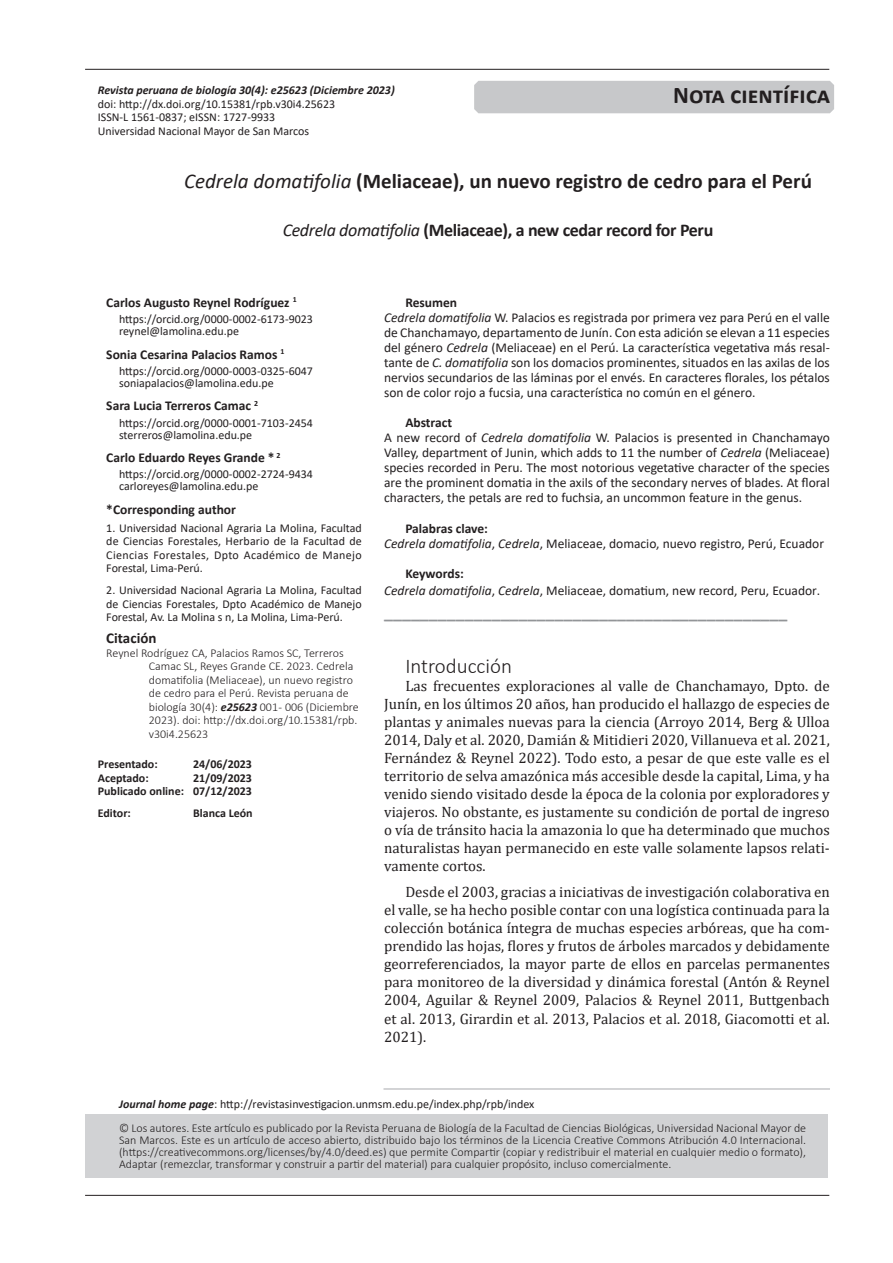
<style>
.page{position:relative;width:893px;height:1263px;background:#fff}
.page>*{position:absolute;margin:0;border:0;box-sizing:border-box;transform-origin:0 0}
.SECCION-esp{font:700 24px "Calibri";color:#231f20}
.Titulo_01{font:700 21px "Calibri";color:#231f20}
.Titulo_secciones{font:300 21px "Calibri";color:#231f20}
.Titulo_ingles{font:700 18px "Calibri";letter-spacing:-.02em;color:#231f20}
.LINEA-palabras_clave{font:700 18px "Calibri";color:#939598}
.Cuerpotexto-primer{font:15px/18px "Cambria";color:#231f20;text-align:justify}
.Citacion{font:700 15px "Calibri";color:#231f20}
.resumen{font:13.5px/15px "Calibri";color:#231f20;text-align:justify}
.ABSTRACT{font:13.5px/15px "Calibri";color:#231f20;text-align:justify}
.palabras_clave{font:13.5px "Calibri";color:#231f20}
.Autores{font:700 13.5px "Calibri";color:#231f20}
.Titulo_resumen{font:700 13.5px "Calibri";letter-spacing:-.005em;color:#231f20}
.email-ORCID-Institucion{font:300 12px/12px "Calibri";color:#231f20;text-align:justify}
.Institucion-direccion{font:12px/13.5px "Calibri";color:#231f20;text-align:justify}
.Citacion-2{font:300 12px/13.5px "Calibri";color:#231f20}
.ORCID{font:12px "Calibri";color:#231f20}
.MEMBRETE_BIBLIOGRAFICO1{font:12px "Calibri";color:#231f20}
.email{font:12px "Calibri";color:#231f20}
.email-ORCID-Institucion-2{font:12px "Calibri";color:#231f20}
.mebretillo-Institucion-laterales{font:italic 700 12px "Calibri";color:#231f20}
.Fecha-PUBLICADO{font:700 12px "Calibri";color:#231f20}
.Fecha-PRESENTADO{font:700 12px "Calibri";color:#231f20}
.Fecha-ACEPTADO{font:700 12px "Calibri";color:#231f20}
.Fecha-EDITOR{font:700 12px "Calibri";color:#231f20}
.s1{font-weight:400;font-style:italic}
.s2{font-weight:700;font-style:italic}
.s3{font-style:italic}
</style>
<div class="page">
<hr style="left:85px;top:1195px;width:744px;height:1px;background:#231f20">
<hr style="left:85px;top:69px;width:744px;height:1px;background:#231f20">
<div style="left:85px;top:1114px;width:742px;height:64px;background:#d1d2d4"></div>
<hr style="left:383px;top:1089px;width:447px;height:1px;background:#a8a9ad">
<div style="left:474px;top:81px;width:360px;height:32px;background:#c7c8ca"></div>
<p class="mebretillo-Institucion-laterales" style="left:98px;top:82px;width:298px">Revista peruana de biología 30(4): e25623 (Diciembre 2023)</p>
<p class="MEMBRETE_BIBLIOGRAFICO1" style="left:98px;top:95px;width:239px">doi: http://dx.doi.org/10.15381/rpb.v30i4.25623</p>
<p class="MEMBRETE_BIBLIOGRAFICO1" style="left:98px;top:109px;width:179px">ISSN-L 1561-0837; eISSN: 1727-9933</p>
<p class="MEMBRETE_BIBLIOGRAFICO1" style="left:98px;top:122px;width:213px">Universidad Nacional Mayor de San Marcos</p>
<p class="SECCION-esp" style="left:673px;top:78px;width:158px">Nota científica</p>
<p class="Titulo_01" style="left:184px;top:166px;width:629px"><span class="s1">Cedrela domatifolia</span> (Meliaceae), un nuevo registro de cedro para el Perú</p>
<p class="Titulo_ingles" style="left:283px;top:217px;width:432px"><span class="s1">Cedrela domatifolia</span> (Meliaceae), a new cedar record for Peru</p>
<p class="Autores" style="left:106px;top:293px;width:192px">Carlos Augusto Reynel Rodríguez <sup>1</sup></p>
<p class="ORCID" style="left:119px;top:311px;width:195px">https://orcid.org/0000-0002-6173-9023</p>
<p class="email" style="left:119px;top:323px;width:121px">reynel@lamolina.edu.pe</p>
<p class="Autores" style="left:106px;top:344px;width:180px">Sonia Cesarina Palacios Ramos <sup>1</sup></p>
<p class="ORCID" style="left:119px;top:362px;width:195px">https://orcid.org/0000-0003-0325-6047</p>
<p class="email" style="left:119px;top:374px;width:156px">soniapalacios@lamolina.edu.pe</p>
<p class="Autores" style="left:106px;top:396px;width:153px">Sara Lucia Terreros Camac <sup>2</sup></p>
<p class="ORCID" style="left:119px;top:414px;width:195px">https://orcid.org/0000-0001-7103-2454</p>
<p class="email" style="left:119px;top:426px;width:135px">sterreros@lamolina.edu.pe</p>
<p class="Autores" style="left:106px;top:448px;width:176px">Carlo Eduardo Reyes Grande * <sup>2</sup></p>
<p class="ORCID" style="left:119px;top:466px;width:195px">https://orcid.org/0000-0002-2724-9434</p>
<p class="email" style="left:119px;top:478px;width:141px">carloreyes@lamolina.edu.pe</p>
<p class="Autores" style="left:106px;top:500px;width:131px">*Corresponding author</p>
<p class="Institucion-direccion" style="left:106px;top:520px;width:257px">1. Universidad Nacional Agraria La Molina, Facultad de Ciencias Forestales, Herbario de la Facultad de Ciencias Forestales, Dpto Académico de Manejo Forestal, Lima-Perú.</p>
<p class="Institucion-direccion" style="left:106px;top:583px;width:257px">2. Universidad Nacional Agraria La Molina, Facultad de Ciencias Forestales, Dpto Académico de Manejo Forestal, Av. La Molina s n, La Molina, Lima-Perú.</p>
<p class="Citacion" style="left:106px;top:627px;width:52px">Citación</p>
<p class="Citacion-2" style="left:149px;top:646px;width:211px;text-indent:-43px">Reynel Rodríguez CA, Palacios Ramos SC, Terreros Camac SL, Reyes Grande CE. 2023. Cedrela domatifolia (Meliaceae), un nuevo registro de cedro para el Perú. Revista peruana de biología 30(4): <span class="s2">e25623</span> 001 - 006 (Diciembre 2023). doi: http://dx.doi.org/10.15381/rpb. v30i4.25623</p>
<p class="Fecha-PRESENTADO" style="left:98px;top:756px;width:61px">Presentado:</p>
<p class="Fecha-PRESENTADO" style="left:193px;top:756px;width:60px">24/06/2023</p>
<p class="Fecha-ACEPTADO" style="left:98px;top:769px;width:52px">Aceptado:</p>
<p class="Fecha-ACEPTADO" style="left:193px;top:769px;width:60px">21/09/2023</p>
<p class="Fecha-PUBLICADO" style="left:98px;top:783px;width:156px">Publicado online: 07/12/2023</p>
<p class="Fecha-EDITOR" style="left:98px;top:805px;width:35px">Editor:</p>
<p class="Fecha-EDITOR" style="left:193px;top:805px;width:61px">Blanca León</p>
<p class="Titulo_resumen" style="left:405px;top:293px;width:53px">Resumen</p>
<p class="resumen" style="left:384px;top:309px;width:447px"><span class="s3">Cedrela domatifolia</span> W. Palacios es registrada por primera vez para Perú en el valle de Chanchamayo, departamento de Junín. Con esta adición se elevan a 11 especies del género <span class="s3">Cedrela</span> (Meliaceae) en el Perú. La característica vegetativa más resal&shy;tante de <span class="s3">C. domatifolia</span> son los domacios prominentes, situados en las axilas de los nervios secundarios de las láminas por el envés. En caracteres florales, los pétalos son de color rojo a fucsia, una característica no común en el género.</p>
<p class="Titulo_resumen" style="left:405px;top:413px;width:48px">Abstract</p>
<p class="ABSTRACT" style="left:384px;top:430px;width:447px">A new record of <span class="s3">Cedrela domatifolia</span> W. Palacios is presented in Chanchamayo Valley, department of Junin, which adds to 11 the number of <span class="s3">Cedrela</span> (Meliaceae) species recorded in Peru. The most notorious vegetative character of the species are the prominent domatia in the axils of the secondary nerves of blades. At floral characters, the petals are red to fuchsia, an uncommon feature in the genus.</p>
<p class="Titulo_resumen" style="left:405px;top:519px;width:84px">Palabras clave:</p>
<p class="palabras_clave" style="left:384px;top:534px;width:441px"><span class="s3">Cedrela domatifolia</span>, <span class="s3">Cedrela</span>, Meliaceae, domacio, nuevo registro, Perú, Ecuador</p>
<p class="Titulo_resumen" style="left:405px;top:564px;width:60px">Keywords:</p>
<p class="palabras_clave" style="left:384px;top:581px;width:438px"><span class="s3">Cedrela domatifolia</span>, <span class="s3">Cedrela</span>, Meliaceae, domatium, new record, Peru, Ecuador.</p>
<p class="LINEA-palabras_clave" style="left:384px;top:599px;width:405px">_____________________________________________</p>
<p class="Titulo_secciones" style="left:405px;top:653px;width:108px">Introducción</p>
<p class="Cuerpotexto-primer" style="left:384px;top:677px;width:447px;text-indent:21px">Las frecuentes exploraciones al valle de Chanchamayo, Dpto. de Junín, en los últimos 20 años, han producido el hallazgo de especies de plantas y animales nuevas para la ciencia (Arroyo 2014, Berg &amp; Ulloa 2014, Daly et al. 2020, Damián &amp; Mitidieri 2020, Villanueva et al. 2021, Fernández &amp; Reynel 2022). Todo esto, a pesar de que este valle es el territorio de selva amazónica más accesible desde la capital, Lima, y ha venido siendo visitado desde la época de la colonia por exploradores y viajeros. No obstante, es justamente su condición de portal de ingreso o vía de tránsito hacia la amazonia lo que ha determinado que muchos naturalistas hayan permanecido en este valle solamente lapsos relati&shy;vamente cortos.</p>
<p class="Cuerpotexto-primer" style="left:384px;top:883px;width:447px;text-indent:21px">Desde el 2003, gracias a iniciativas de investigación colaborativa en el valle, se ha hecho posible contar con una logística continuada para la colección botánica íntegra de muchas especies arbóreas, que ha com&shy;prendido las hojas, flores y frutos de árboles marcados y debidamente georreferenciados, la mayor parte de ellos en parcelas permanentes para monitoreo de la diversidad y dinámica forestal (Antón &amp; Reynel 2004, Aguilar &amp; Reynel 2009, Palacios &amp; Reynel 2011, Buttgenbach et al. 2013, Girardin et al. 2013, Palacios et al. 2018, Giacomotti et al.<br>2021).</p>
<p class="email-ORCID-Institucion-2" style="left:119px;top:1095px;width:417px"><span class="s2">Journal home page</span>: http://revistasinvestigacion.unmsm.edu.pe/index.php/rpb/index</p>
<p class="email-ORCID-Institucion" style="left:119px;top:1122px;width:689px">© Los autores. Este artículo es publicado por la Revista Peruana de Biología de la Facultad de Ciencias Biológicas, Universidad Nacional Mayor de San Marcos. Este es un artículo de acceso abierto, distribuido bajo los términos de la Licencia Creative Commons Atribución 4.0 Internacional. (https://creativecommons.org/licenses/by/4.0/deed.es) que permite Compartir (copiar y redistribuir el material en cualquier medio o formato), Adaptar (remezclar, transformar y construir a partir del material) para cualquier propósito, incluso comercialmente.</p>
</div>
